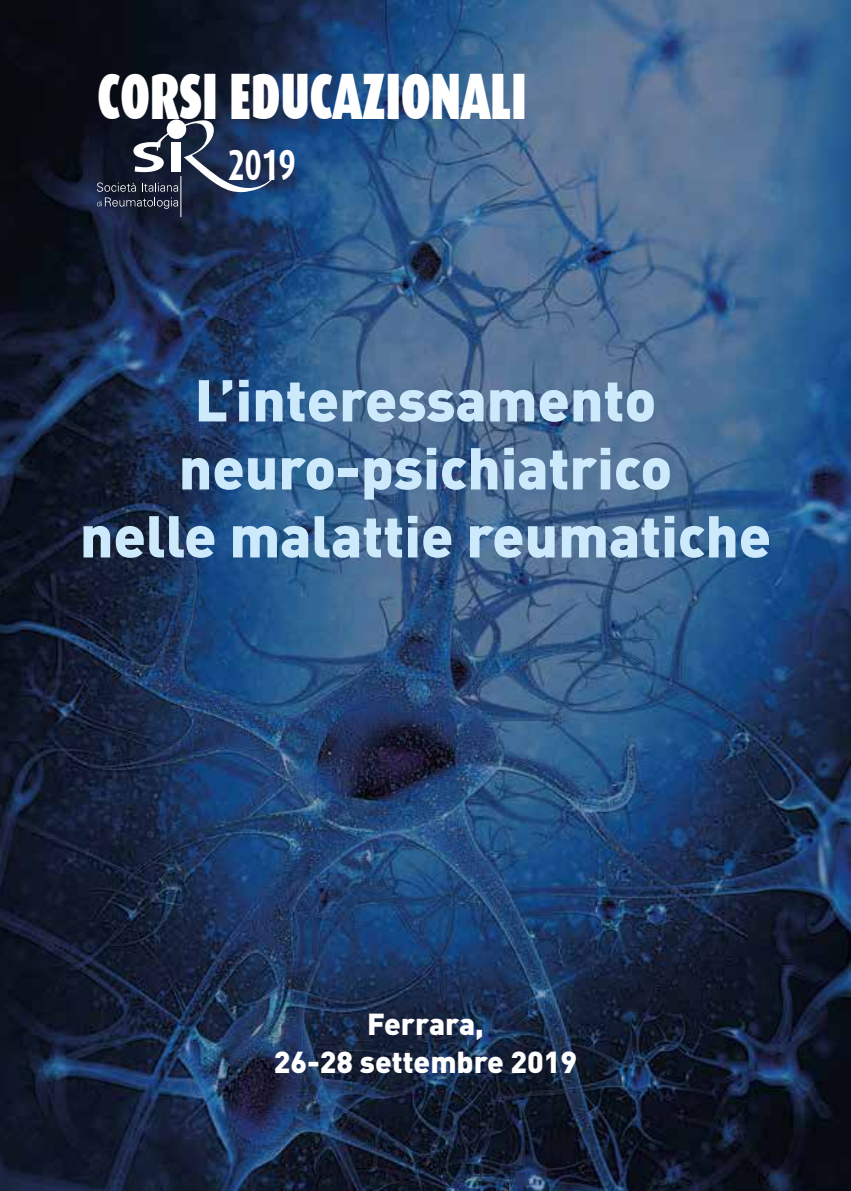
<style>
.page{position:relative;width:851px;height:1191px;background:#fff}
.page>*{position:absolute;margin:0;border:0;box-sizing:border-box;transform-origin:0 0}
.t1{font:900 65.8px "Dax";letter-spacing:-.01em;color:#fff;scale:.71 1}
.t2{font:900 58px/68px "DIN Pro";color:#cdeafc;text-align:center}
.t3{font:700 43.8px "Dax";color:#fff;scale:.71 1}
.t4{font:900 30px/38px "DIN Pro";color:#fff;text-align:center}
</style>
<div class="page">
<img style="left:0;top:0;width:850px;height:1191px">
<hr style="left:180px;top:176px;width:1px;height:41px;background:#fff">
<svg style="left:97px;top:120px;width:177px;height:89px;background:#35415b"></svg>
<p class="t1" style="left:97px;top:59px;width:607px">CORSI EDUCAZIONALI</p>
<p class="t3" style="left:228px;top:140px;width:98px">2019</p>
<p class="t2" style="left:80px;top:364px;width:692px">L’interessamento neuro-psichiatrico<br>nelle malattie reumatiche</p>
<p class="t4" style="left:274px;top:1004px;width:305px">Ferrara,<br>26-28 settembre 2019</p>
</div>
